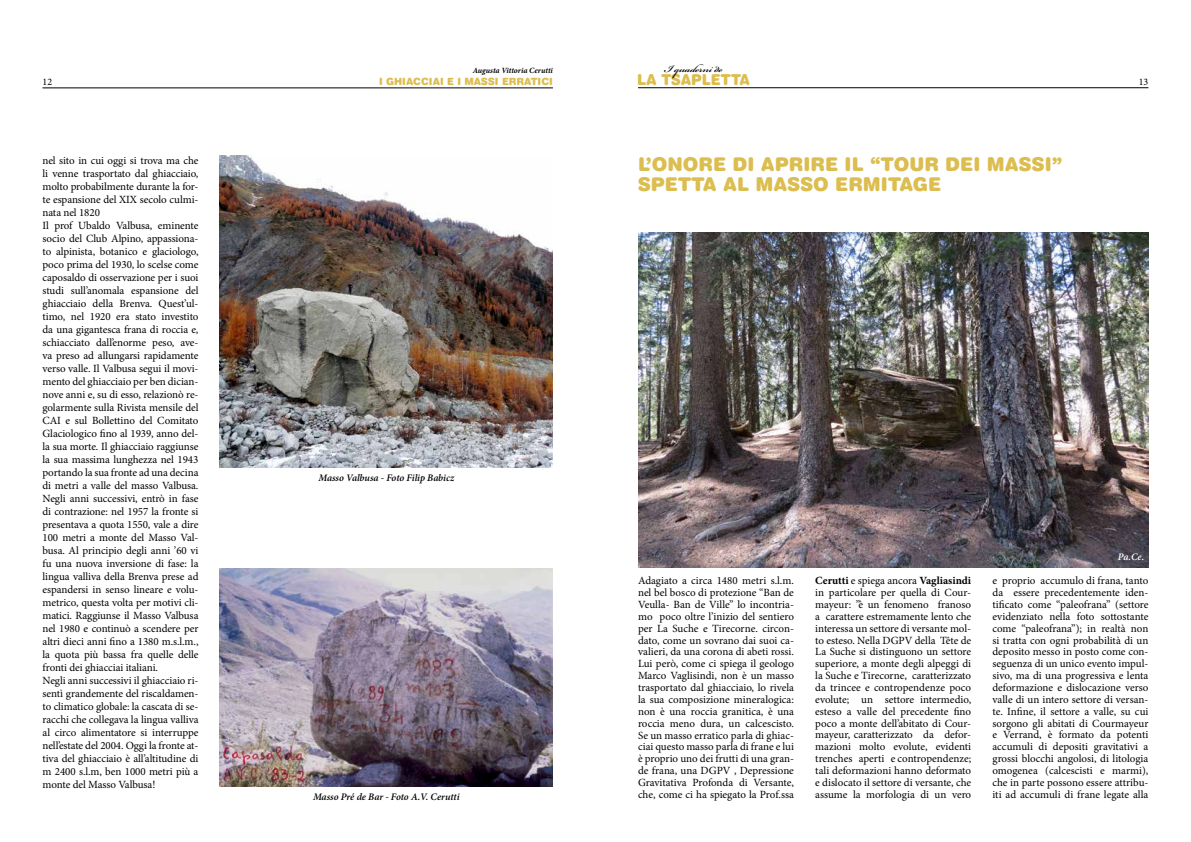
<style>
.page{position:relative;width:1191px;height:842px;background:#fff}
.page>*{position:absolute;margin:0;border:0;box-sizing:border-box;transform-origin:0 0}
.t1{font:19px/20px "Swiss 721 BT Black Rounded";color:#dcbd4f}
.t2{font:600 15.5px "Bickham Script Pro";color:#000}
.t3{font:15.1px "Swiss 721 BT Black Rounded";letter-spacing:-.005em;color:#dcbd4f;scale:.95 1}
.t4{font:11px/11.9px "Minion Pro";letter-spacing:-.005em;color:#000;text-align:justify}
.t5{font:italic 600 10px "Minion Pro";letter-spacing:-.005em;color:#000}
.t6{font:10px "Swiss 721 BT Black Rounded";color:#dcbd4f}
.t7{font:italic 600 10px "Minion Pro";color:#fff}
.t8{font:10px "Minion Pro";color:#000}
.t9{font:italic 700 8px "Minion Pro";color:#000}
.s1{font-weight:700}
</style>
<div class="page">
<hr style="left:43px;top:88px;width:510px;height:1px;background:#000">
<hr style="left:638px;top:88px;width:510px;height:1px;background:#000">
<img style="left:220px;top:568px;width:333px;height:219px">
<img style="left:220px;top:156px;width:333px;height:311px">
<img style="left:638px;top:232px;width:510px;height:335px">
<h2 class="t2" style="left:664px;top:57px;width:60px">I quaderni de</h2>
<p class="t9" style="left:473px;top:65px;width:82px">Augusta Vittoria Cerutti</p>
<p class="t6" style="left:379px;top:75px;width:175px">I GHIACCIAI E I MASSI ERRATICI</p>
<h3 class="t3" style="left:637px;top:70px;width:121px">LA TSAPLETTA</h3>
<p class="t8" style="left:43px;top:75px;width:11px">12</p>
<p class="t8" style="left:1138px;top:75px;width:11px">13</p>
<p class="t4" style="left:43px;top:154px;width:157px;line-height:13px;text-align:left">nel sito in cui oggi si trova ma che li venne trasportato dal ghiacciaio, molto probabilmente durante la for&shy;te espansione del XIX secolo culmi&shy;nata nel 1820<br>Il prof Ubaldo Valbusa, eminente socio del Club Alpino, appassiona&shy;to alpinista, botanico e glaciologo, poco prima del 1930, lo scelse come caposaldo di osservazione per i suoi studi sull’anomala espansione del ghiacciaio della Brenva. Quest’ul&shy;timo, nel 1920 era stato investito da una gigantesca frana di roccia e, schiacciato dall’enorme peso, ave&shy;va preso ad allungarsi rapidamente verso valle. Il Valbusa segui il movi&shy;mento del ghiacciaio per ben dician&shy;nove anni e, su di esso, relazionò re&shy;golarmente sulla Rivista mensile del CAI e sul Bollettino del Comitato Glaciologico fino al 1939, anno del&shy;la sua morte. Il ghiacciaio raggiunse la sua massima lunghezza nel 1943 portando la sua fronte ad una decina di metri a valle del masso Valbusa.<br>Negli anni successivi, entrò in fase di contrazione: nel 1957 la fronte si presentava a quota 1550, vale a dire 100 metri a monte del Masso Val&shy;busa. Al principio degli anni ’60 vi fu una nuova inversione di fase: la lingua valliva della Brenva prese ad espandersi in senso lineare e volu&shy;metrico, questa volta per motivi cli&shy;matici. Raggiunse il Masso Valbusa nel 1980 e continuò a scendere per altri dieci anni fino a 1380 m.s.l.m., la quota più bassa fra quelle delle fronti dei ghiacciai italiani.<br>Negli anni successivi il ghiacciaio ri&shy;sentì grandemente del riscaldamen&shy;to climatico globale: la cascata di se&shy;racchi che collegava la lingua valliva al circo alimentatore si interruppe nell’estate del 2004. Oggi la fronte at&shy;tiva del ghiacciaio è all’altitudine di m 2400 s.l.m, ben 1000 metri più a monte del Masso Valbusa!</p>
<p class="t5" style="left:318px;top:471px;width:137px">Masso Valbusa - Foto Filip Babicz</p>
<p class="t5" style="left:313px;top:790px;width:148px">Masso Pré de Bar - Foto A.V. Cerutti</p>
<h1 class="t1" style="left:638px;top:154px;width:426px">L’ONORE DI APRIRE IL “TOUR DEI MASSI”<br>SPETTA AL MASSO ERMITAGE</h1>
<p class="t7" style="left:1117px;top:551px;width:28px">Pa.Ce.</p>
<p class="t4" style="left:638px;top:575px;width:157px">Adagiato a circa 1480 metri s.l.m. nel bel bosco di protezione “Ban de Veulla- Ban de Ville” lo incontria&shy;mo poco oltre l’inizio del sentiero per La Suche e Tirecorne. circon&shy;dato, come un sovrano dai suoi ca&shy;valieri, da una corona di abeti rossi.<br>Lui però, come ci spiega il geologo Marco Vaglisindi, non è un masso trasportato dal ghiacciaio, lo rivela la sua composizione mineralogica: non è una roccia granitica, è una roccia meno dura, un calcescisto.<br>Se un masso erratico parla di ghiac&shy;ciai questo masso parla di frane e lui è proprio uno dei frutti di una gran&shy;de frana, una DGPV , Depressione Gravitativa Profonda di Versante, che, come ci ha spiegato la Prof.ssa</p>
<p class="t4" style="left:815px;top:575px;width:157px"><span class="s1">Cerutti</span> e spiega ancora <span class="s1">Vagliasindi </span>in particolare per quella di Cour&shy;mayeur: ”è un fenomeno franoso a carattere estremamente lento che interessa un settore di versante mol&shy;to esteso. Nella DGPV della Tête de La Suche si distinguono un settore superiore, a monte degli alpeggi di la Suche e Tirecorne, caratterizzato da trincee e contropendenze poco evolute; un settore intermedio, esteso a valle del precedente fino poco a monte dell’abitato di Cour&shy;mayeur, caratterizzato da defor&shy;mazioni molto evolute, evidenti trenches aperti e contropendenze; tali deformazioni hanno deformato e dislocato il settore di versante, che assume la morfologia di un vero</p>
<p class="t4" style="left:992px;top:575px;width:157px">e proprio accumulo di frana, tanto da essere precedentemente iden&shy;tificato come “paleofrana” (settore evidenziato nella foto sottostante come “paleofrana”); in realtà non si tratta con ogni probabilità di un deposito messo in posto come con&shy;seguenza di un unico evento impul&shy;sivo, ma di una progressiva e lenta deformazione e dislocazione verso valle di un intero settore di versan&shy;te. Infine, il settore a valle, su cui sorgono gli abitati di Courmayeur e Verrand, è formato da potenti accumuli di depositi gravitativi a grossi blocchi angolosi, di litologia omogenea (calcescisti e marmi), che in parte possono essere attribu&shy;iti ad accumuli di frane legate alla</p>
</div>
